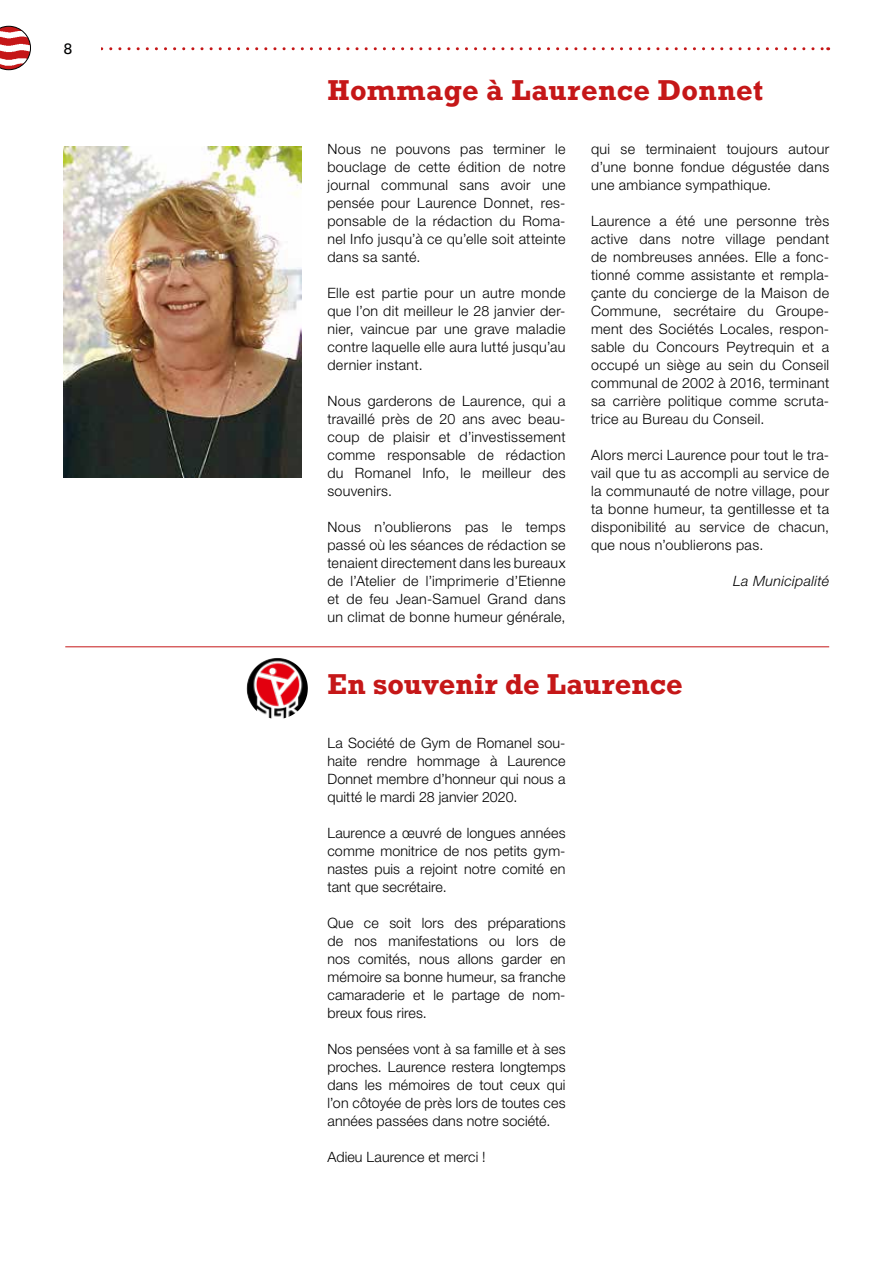
<style>
.page{position:relative;width:893px;height:1263px;background:#fff}
.page>*{position:absolute;margin:0;border:0;box-sizing:border-box;transform-origin:0 0}
.t1{font:700 27px "Rockwell";letter-spacing:.01em;color:#c51718}
.t2{font:300 14.25px/18px "Helvetica Neue LT Std";letter-spacing:.02em;color:#000;text-align:justify}
.t3{font:italic 300 14.25px "Helvetica Neue LT Std";letter-spacing:.025em;color:#000}
.t4{font:14.25px "Rockwell";color:#000}
</style>
<div class="page">
<svg style="left:101px;top:47px;width:728px;height:3px"></svg>
<svg style="left:0;top:26px;width:31px;height:44px"></svg>
<img style="left:64px;top:147px;width:238px;height:331px">
<hr style="left:65px;top:646px;width:764px;height:1px;background:#c51718">
<img style="left:254px;top:658px;width:24px;height:11px">
<p class="t4" style="left:64px;top:40px;width:10px">8</p>
<h1 class="t1" style="left:327px;top:72px;width:437px">Hommage à Laurence Donnet</h1>
<p class="t2" style="left:327px;top:139px;width:240px">Nous ne pouvons pas terminer le bouclage de cette édition de notre journal communal sans avoir une pensée pour Laurence Donnet, res&shy;ponsable de la rédaction du Roma&shy;nel Info jusqu’à ce qu’elle soit atteinte dans sa santé.</p>
<p class="t2" style="left:327px;top:283px;width:240px">Elle est partie pour un autre monde que l’on dit meilleur le 28 janvier der&shy;nier, vaincue par une grave maladie contre laquelle elle aura lutté jusqu’au dernier instant.</p>
<p class="t2" style="left:327px;top:391px;width:240px">Nous garderons de Laurence, qui a travaillé près de 20 ans avec beau&shy;coup de plaisir et d’investissement comme responsable de rédaction du Romanel Info, le meilleur des souvenirs.</p>
<p class="t2" style="left:327px;top:517px;width:240px">Nous n’oublierons pas le temps passé où les séances de rédaction se tenaient directement dans les bureaux de l’Atelier de l’imprimerie d’Etienne et de feu Jean-Samuel Grand dans un climat de bonne humeur générale,</p>
<p class="t2" style="left:591px;top:139px;width:240px">qui se terminaient toujours autour d’une bonne fondue dégustée dans une ambiance sympathique.</p>
<p class="t2" style="left:591px;top:211px;width:240px">Laurence a été une personne très active dans notre village pendant de nombreuses années. Elle a fonc&shy;tionné comme assistante et rempla&shy;çante du concierge de la Maison de Commune, secrétaire du Groupe&shy;ment des Sociétés Locales, respon&shy;sable du Concours Peytrequin et a occupé un siège au sein du Conseil communal de 2002 à 2016, terminant sa carrière politique comme scruta&shy;trice au Bureau du Conseil.</p>
<p class="t2" style="left:591px;top:445px;width:240px">Alors merci Laurence pour tout le tra&shy;vail que tu as accompli au service de la communauté de notre village, pour ta bonne humeur, ta gentillesse et ta disponibilité au service de chacun, que nous n’oublierons pas.</p>
<p class="t3" style="left:733px;top:572px;width:97px">La Municipalité</p>
<h1 class="t1" style="left:327px;top:666px;width:357px">En souvenir de Laurence</h1>
<p class="t2" style="left:327px;top:733px;width:240px">La Société de Gym de Romanel sou&shy;haite rendre hommage à Laurence Donnet membre d’honneur qui nous a quitté le mardi 28 janvier 2020.</p>
<p class="t2" style="left:327px;top:823px;width:240px">Laurence a œuvré de longues années comme monitrice de nos petits gym&shy;nastes puis a rejoint notre comité en tant que secrétaire.</p>
<p class="t2" style="left:327px;top:913px;width:240px">Que ce soit lors des préparations de nos manifestations ou lors de nos comités, nous allons garder en mémoire sa bonne humeur, sa franche camaraderie et le partage de nom&shy;breux fous rires.</p>
<p class="t2" style="left:327px;top:1039px;width:240px">Nos pensées vont à sa famille et à ses proches. Laurence restera longtemps dans les mémoires de tout ceux qui l’on côtoyée de près lors de toutes ces années passées dans notre société.</p>
<p class="t2" style="left:327px;top:1147px;width:160px">Adieu Laurence et merci !</p>
</div>
